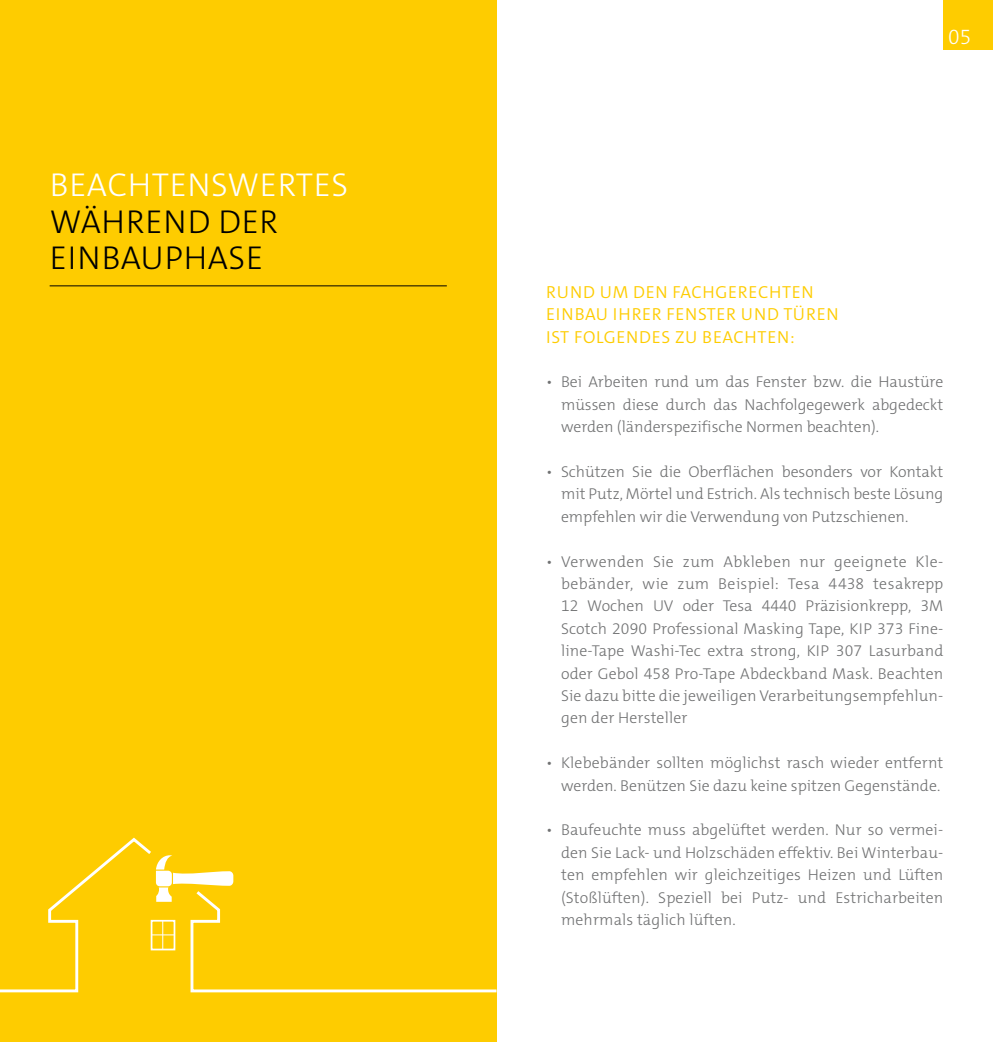
<style>
.page{position:relative;width:993px;height:1042px;background:#fff}
.page>*{position:absolute;margin:0;border:0;box-sizing:border-box;transform-origin:0 0}
.t1{font:300 33.25px/36.4px "The Mix C4 s";letter-spacing:.02em;color:#000}
.t2{font:300 33.25px "The Mix C4 s";letter-spacing:.02em;color:#fff}
.t3{font:300 21px "The Mix C4 s";color:#fff}
.t4{font:300 17.5px/22.4px "The Mix C4 s";letter-spacing:.04em;color:#fecc00}
.t5{font:300 15.75px/22.4px "The Mix C4 s";color:#707172;text-align:justify}
</style>
<div class="page">
<div style="left:0;top:0;width:496px;height:1042px;background:#fecc00"></div>
<hr style="left:50px;top:285px;width:396px;height:1px;background:#000">
<div style="left:943px;top:0;width:49px;height:50px;background:#fecc00"></div>
<svg style="left:0;top:836px;width:497px;height:158px"></svg>
<h1 class="t2" style="left:50px;top:164px;width:300px">BEACHTENSWERTES</h1>
<h1 class="t1" style="left:50px;top:204px;width:230px">WÄHREND DER<br>EINBAUPHASE</h1>
<h2 class="t3" style="left:947px;top:24px;width:25px">05</h2>
<p class="t4" style="left:546px;top:281px;width:293px">RUND UM DEN FACHGERECHTEN<br>EINBAU IHRER FENSTER UND TÜREN<br>IST FOLGENDES ZU BEACHTEN:</p>
<p class="t5" style="left:561px;top:371px;width:383px;text-indent:-15px">• Bei Arbeiten rund um das Fenster bzw. die Haustüre müssen diese durch das Nachfolgegewerk abgedeckt werden (länderspezifische Normen beachten).</p>
<p class="t5" style="left:561px;top:461px;width:383px;text-indent:-15px">• Schützen Sie die Oberflächen besonders vor Kontakt mit Putz, Mörtel und Estrich. Als technisch beste Lösung empfehlen wir die Verwendung von Putzschienen.</p>
<p class="t5" style="left:561px;top:550px;width:384px;text-indent:-15px">• Verwenden Sie zum Abkleben nur geeignete Kle&shy;bebänder, wie zum Beispiel: Tesa 4438 tesakrepp 12 Wochen UV oder Tesa 4440 Präzisionkrepp, 3M Scotch 2090 Professional Masking Tape, KIP 373 Fine&shy;line-Tape Washi-Tec extra strong, KIP 307 Lasurband oder Gebol 458 Pro-Tape Abdeckband Mask. Beachten Sie dazu bitte die jeweiligen Verarbeitungsempfehlun&shy;gen der Hersteller</p>
<p class="t5" style="left:546px;top:752px;width:398px;text-align:right">• Klebebänder sollten möglichst rasch wieder entfernt werden. Benützen Sie dazu keine spitzen Gegenstände.</p>
<p class="t5" style="left:561px;top:819px;width:384px;text-indent:-15px">• Baufeuchte muss abgelüftet werden. Nur so vermei&shy;den Sie Lack- und Holzschäden effektiv. Bei Winterbau&shy;ten empfehlen wir gleichzeitiges Heizen und Lüften (Stoßlüften). Speziell bei Putz- und Estricharbeiten mehrmals täglich lüften.</p>
</div>
